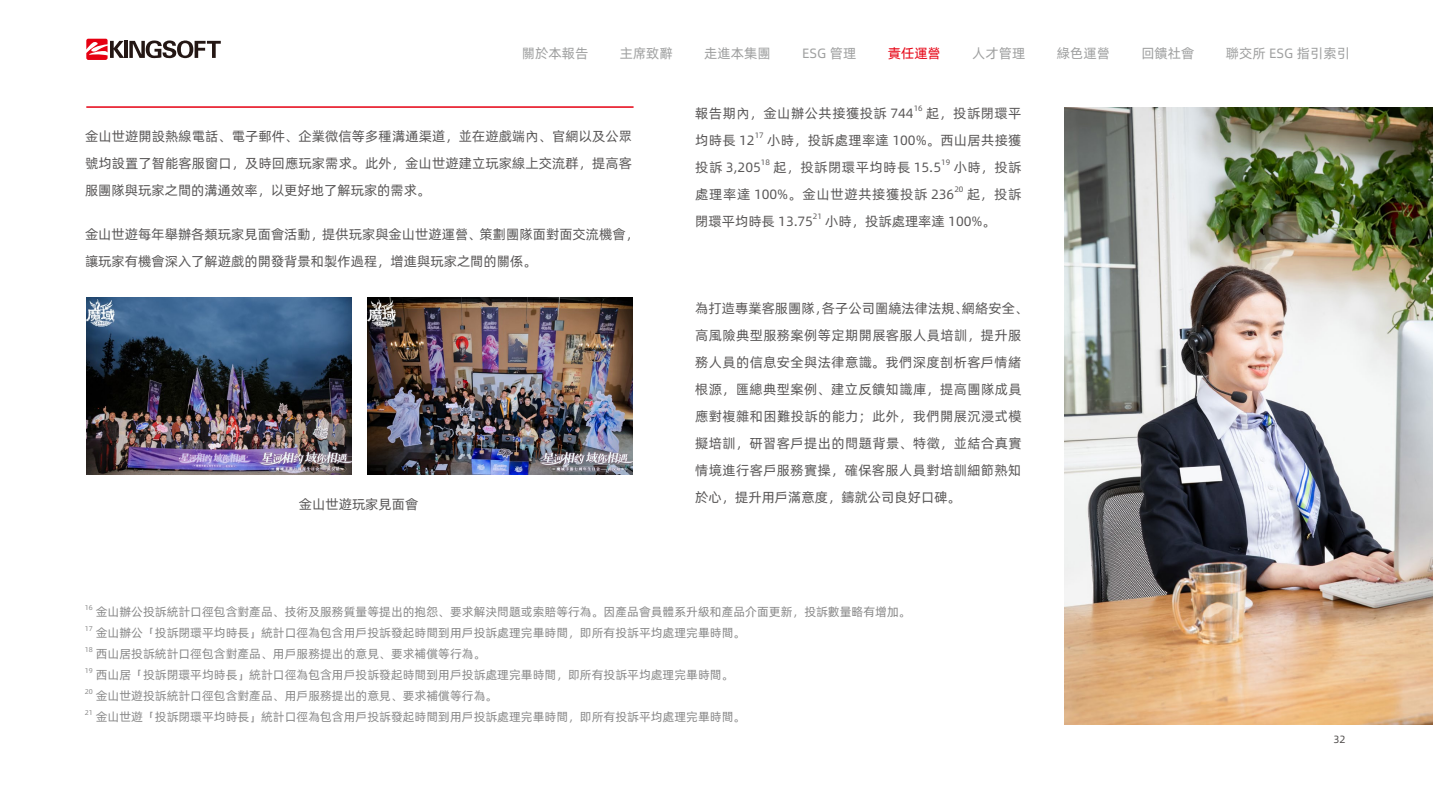
<style>
.page{position:relative;width:1433px;height:808px;background:#fff}
.page>*{position:absolute;margin:0;border:0;box-sizing:border-box;transform-origin:0 0}
.t1{font:13.5px/27px "Alibaba Pu Hui Ti 3 55 Regular";letter-spacing:.005em;color:#595757;text-align:justify}
.t2{font:13.5px/27px "Alibaba Pu Hui Ti 3 55 Regular";letter-spacing:.025em;color:#595757}
.t3{font:13.5px "Alibaba Pu Hui Ti 3 55 Regular";color:#9fa0a0}
.t4{font:13.5px "Alibaba Pu Hui Ti 3 55 Regular";letter-spacing:.035em;color:#595757}
.t5{font:13.5px/27px "Alibaba Pu Hui Ti 3 55 Regular";letter-spacing:.05em;color:#595757}
.t6{font:13.5px "Alibaba Pu Hui Ti 3 55 Regular";color:#e60012}
.t7{font:12px "Alibaba Pu Hui Ti 3 55 Regular";color:#898989}
.t8{font:10.5px "Alibaba Pu Hui Ti 3 55 Regular";color:#4c4948}
.t9{font:7.8px "Alibaba Pu Hui Ti 3 55 Regular";color:#595757}
.t10{font:7.05px "Alibaba Pu Hui Ti 3 55 Regular";color:#898989}
</style>
<div class="page">
<svg style="left:86px;top:39px;width:135px;height:21px"></svg>
<img style="left:1064px;top:108px;width:369px;height:616px">
<img style="left:86px;top:298px;width:265px;height:177px">
<img style="left:367px;top:298px;width:265px;height:177px">
<hr style="left:86px;top:106px;width:548px;height:2px;background:#e60012">
<p class="t3" style="left:522px;top:43px;width:68px">關於本報告</p>
<p class="t3" style="left:620px;top:43px;width:55px">主席致辭</p>
<p class="t3" style="left:704px;top:43px;width:68px">走進本集團</p>
<p class="t3" style="left:802px;top:43px;width:56px">ESG 管理</p>
<p class="t6" style="left:888px;top:43px;width:55px">責任運營</p>
<p class="t3" style="left:972px;top:43px;width:55px">人才管理</p>
<p class="t3" style="left:1057px;top:43px;width:55px">綠色運營</p>
<p class="t3" style="left:1141px;top:43px;width:55px">回饋社會</p>
<p class="t3" style="left:1226px;top:43px;width:126px">聯交所 ESG 指引索引</p>
<p class="t1" style="left:85px;top:122px;width:549px">金山世遊開設熱線電話、電子郵件、企業微信等多種溝通渠道，並在遊戲端內、官網以及公眾號均設置了智能客服窗口，及時回應玩家需求。此外，金山世遊建立玩家線上交流群，提高客服團隊與玩家之間的溝通效率，以更好地了解玩家的需求。</p>
<p class="t1" style="left:85px;top:220px;width:555px">金山世遊每年舉辦各類玩家見面會活動，提供玩家與金山世遊運營、策劃團隊面對面交流機會，讓玩家有機會深入了解遊戲的開發背景和製作過程，增進與玩家之間的關係。</p>
<p class="t1" style="left:299px;top:490px;width:121px">金山世遊玩家見面會</p>
<p class="t4" style="left:695px;top:103px;width:220px">報告期內，金山辦公共接獲投訴 744</p>
<p class="t9" style="left:914px;top:103px;width:11px">16</p>
<p class="t1" style="left:926px;top:99px;width:97px">起，投訴閉環平</p>
<p class="t1" style="left:695px;top:126px;width:61px">均時長 12</p>
<p class="t9" style="left:755px;top:130px;width:11px">17</p>
<p class="t2" style="left:767px;top:126px;width:256px">小時，投訴處理率達 100%。西山居共接獲</p>
<p class="t1" style="left:695px;top:153px;width:67px">投訴 3,205</p>
<p class="t9" style="left:761px;top:157px;width:11px">18</p>
<p class="t4" style="left:773px;top:157px;width:169px">起，投訴閉環平均時長 15.5</p>
<p class="t9" style="left:941px;top:157px;width:11px">19</p>
<p class="t5" style="left:695px;top:153px;width:328px;text-indent:258px">小時，投訴處理率達 100%。金山世遊共接獲投訴 236</p>
<p class="t9" style="left:954px;top:184px;width:11px">20</p>
<p class="t1" style="left:967px;top:180px;width:56px">起，投訴</p>
<p class="t1" style="left:695px;top:207px;width:119px">閉環平均時長 13.75</p>
<p class="t9" style="left:813px;top:211px;width:11px">21</p>
<p class="t1" style="left:825px;top:207px;width:172px">小時，投訴處理率達 100%。</p>
<p class="t2" style="left:695px;top:294px;width:335px">為打造專業客服團隊，各子公司圍繞法律法規、網絡安全、高風險典型服務案例等定期開展客服人員培訓，提升服務人員的信息安全與法律意識。我們深度剖析客戶情緒根源，匯總典型案例、建立反饋知識庫，提高團隊成員應對複雜和困難投訴的能力；此外，我們開展沉浸式模擬培訓，研習客戶提出的問題背景、特徵，並結合真實情境進行客戶服務實操，確保客服人員對培訓細節熟知於心，提升用戶滿意度，鑄就公司良好口碑。</p>
<p class="t10" style="left:85px;top:603px;width:10px">16</p>
<p class="t7" style="left:96px;top:603px;width:816px">金山辦公投訴統計口徑包含對產品、技術及服務質量等提出的抱怨、要求解決問題或索賠等行為。因產品會員體系升級和產品介面更新，投訴數量略有增加。</p>
<p class="t10" style="left:85px;top:624px;width:10px">17</p>
<p class="t7" style="left:96px;top:624px;width:651px">金山辦公「投訴閉環平均時長」統計口徑為包含用戶投訴發起時間到用戶投訴處理完畢時間，即所有投訴平均處理完畢時間。</p>
<p class="t10" style="left:85px;top:645px;width:10px">18</p>
<p class="t7" style="left:96px;top:645px;width:391px">西山居投訴統計口徑包含對產品、用戶服務提出的意見、要求補償等行為。</p>
<p class="t10" style="left:85px;top:666px;width:10px">19</p>
<p class="t7" style="left:96px;top:666px;width:639px">西山居「投訴閉環平均時長」統計口徑為包含用戶投訴發起時間到用戶投訴處理完畢時間，即所有投訴平均處理完畢時間。</p>
<p class="t10" style="left:85px;top:687px;width:10px">20</p>
<p class="t7" style="left:96px;top:687px;width:403px">金山世遊投訴統計口徑包含對產品、用戶服務提出的意見、要求補償等行為。</p>
<p class="t10" style="left:85px;top:708px;width:10px">21</p>
<p class="t7" style="left:96px;top:708px;width:651px">金山世遊「投訴閉環平均時長」統計口徑為包含用戶投訴發起時間到用戶投訴處理完畢時間，即所有投訴平均處理完畢時間。</p>
<p class="t8" style="left:1333px;top:731px;width:14px">32</p>
</div>
